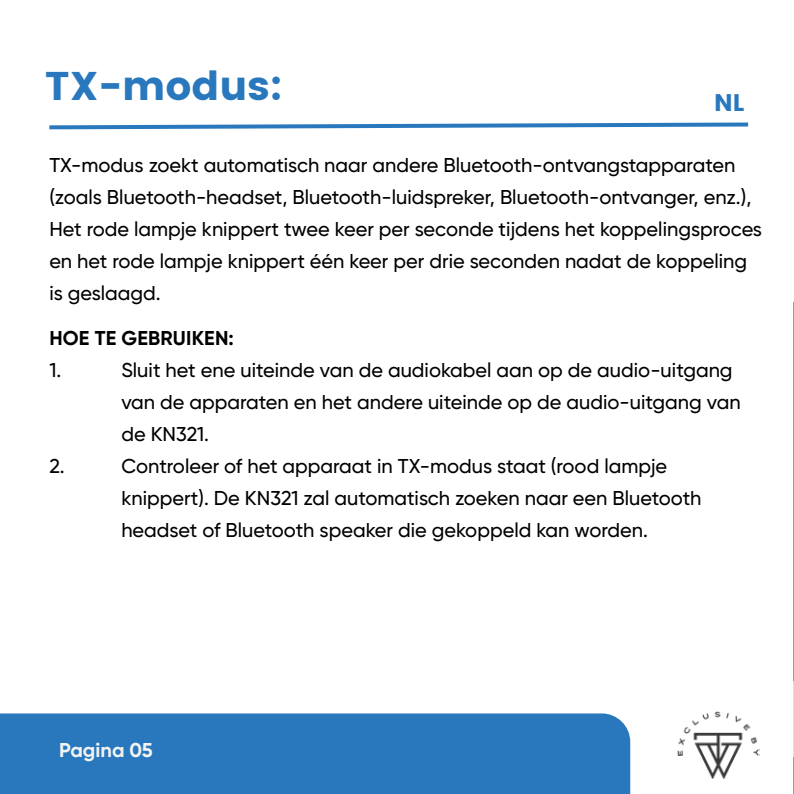
<style>
.page{position:relative;width:794px;height:794px;background:#fff}
.page>*{position:absolute;margin:0;border:0;box-sizing:border-box;transform-origin:0 0}
.t1{font:700 40px "Poppins";color:#2978bd}
.t2{font:700 24px "Poppins";color:#2978bd}
.t3{font:500 20px/32px "Gilroy";color:#000}
.t4{font:700 20px "Gilroy";letter-spacing:.01em;color:#000}
.t5{font:700 20px "Gilroy";color:#f3f3f3}
</style>
<div class="page">
<hr style="left:793px;top:301px;width:1px;height:493px;background:#2978bd">
<svg style="left:793px;top:681px;width:1px;height:76px"></svg>
<svg style="left:49px;top:122px;width:700px;height:8px"></svg>
<div style="left:0;top:713px;width:630px;height:81px;background:#2978bd"></div>
<img style="left:677px;top:711px;width:82px;height:67px">
<h1 class="t1" style="left:45px;top:63px;width:239px">TX-modus:</h1>
<p class="t2" style="left:714px;top:89px;width:32px">NL</p>
<p class="t3" style="left:49px;top:148px;width:714px">TX-modus zoekt automatisch naar andere Bluetooth-ontvangstapparaten (zoals Bluetooth-headset, Bluetooth-luidspreker, Bluetooth-ontvanger, enz.), Het rode lampje knippert twee keer per seconde tijdens het koppelingsproces en het rode lampje knippert één keer per drie seconden nadat de koppeling is geslaagd.</p>
<p class="t4" style="left:49px;top:325px;width:186px">HOE TE GEBRUIKEN:</p>
<p class="t3" style="left:49px;top:353px;width:13px">1.</p>
<p class="t3" style="left:121px;top:353px;width:621px">Sluit het ene uiteinde van de audiokabel aan op de audio-uitgang van de apparaten en het andere uiteinde op de audio-uitgang van de KN321.</p>
<p class="t3" style="left:49px;top:449px;width:17px">2.</p>
<p class="t3" style="left:121px;top:449px;width:581px">Controleer of het apparaat in TX-modus staat (rood lampje knippert). De KN321 zal automatisch zoeken naar een Bluetooth headset of Bluetooth speaker die gekoppeld kan worden.</p>
<p class="t5" style="left:59px;top:737px;width:95px">Pagina 05</p>
</div>
